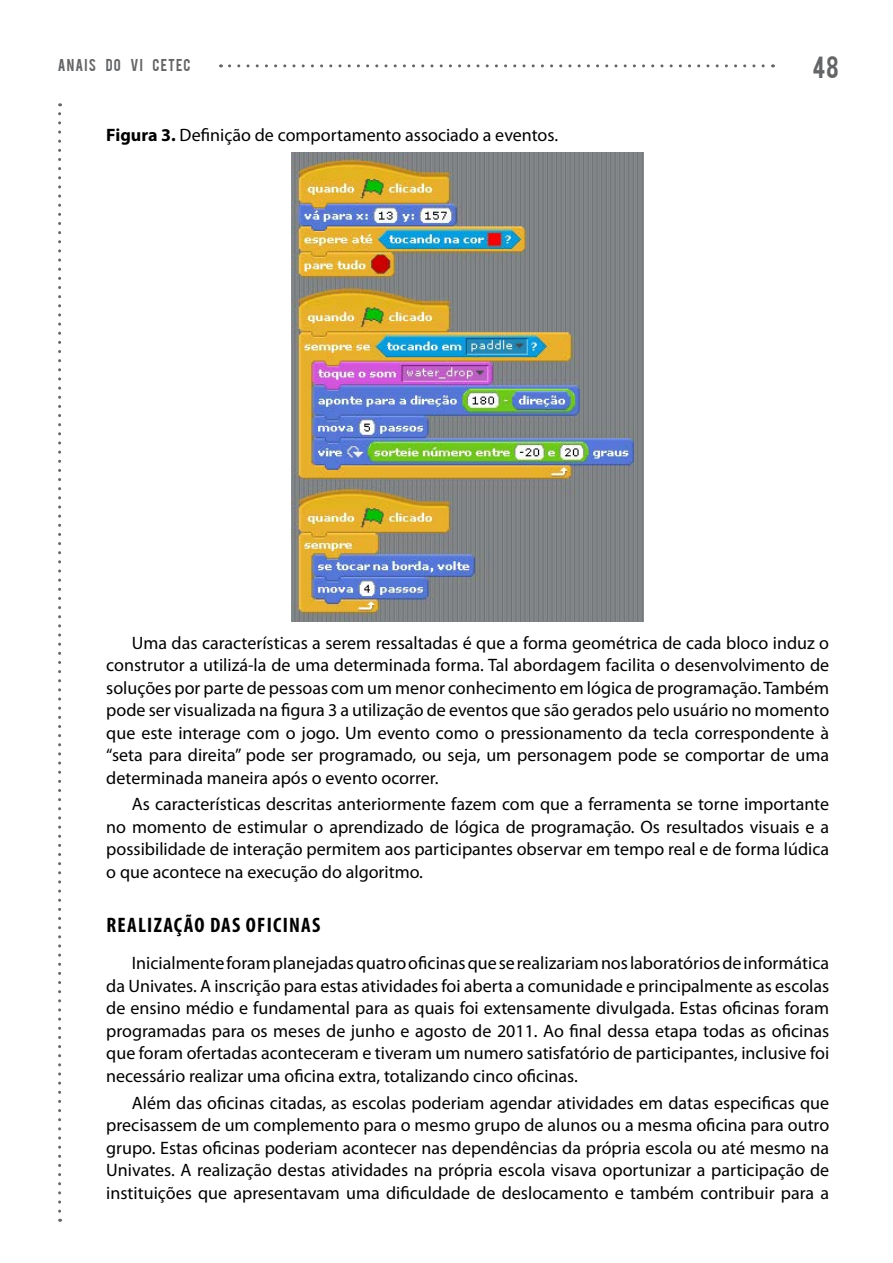
<style>
.page{position:relative;width:893px;height:1263px;background:#fff}
.page>*{position:absolute;margin:0;border:0;box-sizing:border-box;transform-origin:0 0}
.t1{font:24px "Bebas";color:#646567}
.t2{font:700 condensed 21px "Myriad Pro";letter-spacing:.06em;color:#000}
.t3{font:18px/22.5px "Myriad Pro";color:#000;text-align:justify}
.t4{font:13.5px "Bebas";letter-spacing:.09em;color:#646567}
.s1{font-weight:700}
</style>
<div class="page">
<svg style="left:230px;top:64px;width:543px;height:3px"></svg>
<svg style="left:58px;top:103px;width:3px;height:1108px"></svg>
<img style="left:292px;top:153px;width:352px;height:469px">
<p class="t4" style="left:58px;top:55px;width:134px">ANAIS DO VI CETEC</p>
<h1 class="t1" style="left:812px;top:50px;width:28px">48</h1>
<p class="t3" style="left:106px;top:123px;width:453px"><span class="s1">Figura 3.</span> Definição de comportamento associado a eventos.</p>
<p class="t3" style="left:106px;top:631px;width:724px;text-indent:26px">Uma das características a serem ressaltadas é que a forma geométrica de cada bloco induz o construtor a utilizá-la de uma determinada forma. Tal abordagem facilita o desenvolvimento de soluções por parte de pessoas com um menor conhecimento em lógica de programação. Também pode ser visualizada na figura 3 a utilização de eventos que são gerados pelo usuário no momento que este interage com o jogo. Um evento como o pressionamento da tecla correspondente à “seta para direita” pode ser programado, ou seja, um personagem pode se comportar de uma determinada maneira após o evento ocorrer.</p>
<p class="t3" style="left:106px;top:793px;width:724px;text-indent:26px">As características descritas anteriormente fazem com que a ferramenta se torne importante no momento de estimular o aprendizado de lógica de programação. Os resultados visuais e a possibilidade de interação permitem aos participantes observar em tempo real e de forma lúdica o que acontece na execução do algoritmo.</p>
<p class="t2" style="left:107px;top:912px;width:215px">REALIZAÇÃO DAS OFICINAS</p>
<p class="t3" style="left:106px;top:952px;width:724px;text-indent:26px">Inicialmente foram planejadas quatro oficinas que se realizariam nos laboratórios de informática da Univates. A inscrição para estas atividades foi aberta a comunidade e principalmente as escolas de ensino médio e fundamental para as quais foi extensamente divulgada. Estas oficinas foram programadas para os meses de junho e agosto de 2011. Ao final dessa etapa todas as oficinas que foram ofertadas aconteceram e tiveram um numero satisfatório de participantes, inclusive foi necessário realizar uma oficina extra, totalizando cinco oficinas.</p>
<p class="t3" style="left:106px;top:1091px;width:724px;text-indent:26px">Além das oficinas citadas, as escolas poderiam agendar atividades em datas especificas que precisassem de um complemento para o mesmo grupo de alunos ou a mesma oficina para outro grupo. Estas oficinas poderiam acontecer nas dependências da própria escola ou até mesmo na Univates. A realização destas atividades na própria escola visava oportunizar a participação de instituições que apresentavam uma dificuldade de deslocamento e também contribuir para a</p>
</div>
